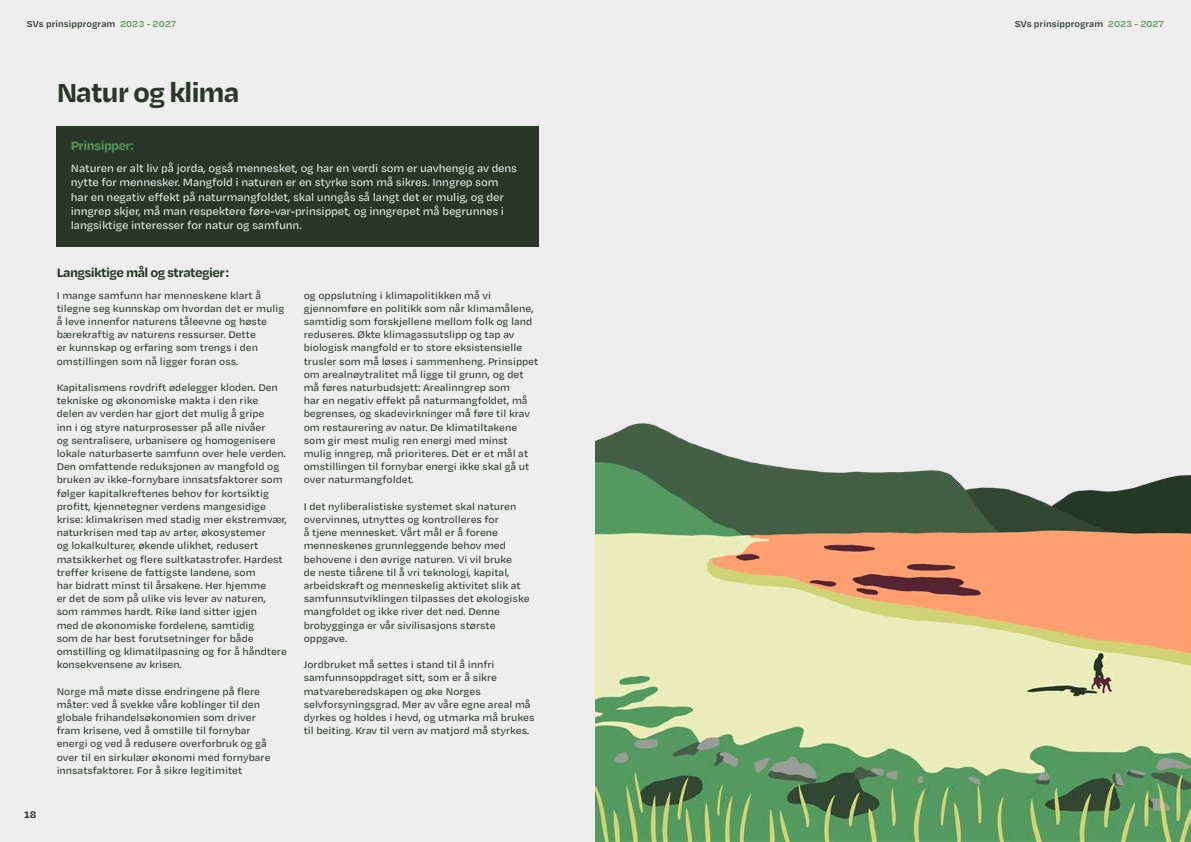
<style>
.page{position:relative;width:1191px;height:842px;background:#eee}
.page>*{position:absolute;margin:0;border:0;box-sizing:border-box;transform-origin:0 0}
.t1{font:700 30px "Degular Text";letter-spacing:-.04em;color:#293628}
.t2{font:700 14px "Degular Text";letter-spacing:-.04em;color:#293628}
.t3{font:700 14px "Degular Text";letter-spacing:-.04em;color:#56935e}
.t4{font:500 12px/14.4px "Degular Text";letter-spacing:-.01em;color:#eee}
.t5{font:500 11px/13.2px "Degular Text";color:#293628}
.t6{font:700 11px "Degular Text";color:#293628}
.t7{font:600 10px "Degular Text";color:#293628}
.s1{color:#56935e}
</style>
<div class="page">
<div style="left:57px;top:126px;width:482px;height:121px;background:#293628"></div>
<img style="left:595px;top:423px;width:596px;height:419px">
<p class="t7" style="left:27px;top:17px;width:151px">SVs prinsipprogram <span class="s1">2023 - 2027</span></p>
<p class="t7" style="left:1014px;top:17px;width:151px">SVs prinsipprogram <span class="s1">2023 - 2027</span></p>
<h1 class="t1" style="left:57px;top:72px;width:184px">Natur og klima</h1>
<p class="t3" style="left:71px;top:136px;width:64px">Prinsipper:</p>
<p class="t4" style="left:71px;top:160px;width:448px">Naturen er alt liv på jorda, også mennesket, og har en verdi som er uavhengig av dens nytte for mennesker. Mangfold i naturen er en styrke som må sikres. Inngrep som har en negativ effekt på naturmangfoldet, skal unngås så langt det er mulig, og der inngrep skjer, må man respektere føre-var-prinsippet, og inngrepet må begrunnes i langsiktige interesser for natur og samfunn.</p>
<p class="t6" style="left:24px;top:807px;width:14px">18</p>
<p class="t2" style="left:57px;top:263px;width:174px">Langsiktige mål og strategier:</p>
<p class="t5" style="left:57px;top:288px;width:229px">I mange samfunn har menneskene klart å tilegne seg kunnskap om hvordan det er mulig å leve innenfor naturens tåleevne og høste bærekraftig av naturens ressurser. Dette<br>er kunnskap og erfaring som trengs i den omstillingen som nå ligger foran oss.</p>
<p class="t5" style="left:57px;top:380px;width:232px">Kapitalismens rovdrift ødelegger kloden. Den tekniske og økonomiske makta i den rike delen av verden har gjort det mulig å gripe<br>inn i og styre naturprosesser på alle nivåer<br>og sentralisere, urbanisere og homogenisere lokale naturbaserte samfunn over hele verden.<br>Den omfattende reduksjonen av mangfold og bruken av ikke-fornybare innsatsfaktorer som følger kapitalkreftenes behov for kortsiktig profitt, kjennetegner verdens mangesidige krise: klimakrisen med stadig mer ekstremvær, naturkrisen med tap av arter, økosystemer<br>og lokalkulturer, økende ulikhet, redusert matsikkerhet og flere sultkatastrofer. Hardest treffer krisene de fattigste landene, som<br>har bidratt minst til årsakene. Her hjemme<br>er det de som på ulike vis lever av naturen, som rammes hardt. Rike land sitter igjen<br>med de økonomiske fordelene, samtidig<br>som de har best forutsetninger for både omstilling og klimatilpasning og for å håndtere konsekvensene av krisen.</p>
<p class="t5" style="left:57px;top:684px;width:215px">Norge må møte disse endringene på flere måter: ved å svekke våre koblinger til den globale frihandelsøkonomien som driver fram krisene, ved å omstille til fornybar energi og ved å redusere overforbruk og gå over til en sirkulær økonomi med fornybare innsatsfaktorer. For å sikre legitimitet</p>
<p class="t5" style="left:304px;top:288px;width:236px">og oppslutning i klimapolitikken må vi gjennomføre en politikk som når klimamålene, samtidig som forskjellene mellom folk og land reduseres. Økte klimagassutslipp og tap av biologisk mangfold er to store eksistensielle trusler som må løses i sammenheng. Prinsippet om arealnøytralitet må ligge til grunn, og det må føres naturbudsjett: Arealinngrep som<br>har en negativ effekt på naturmangfoldet, må begrenses, og skadevirkninger må føre til krav om restaurering av natur. De klimatiltakene som gir mest mulig ren energi med minst mulig inngrep, må prioriteres. Det er et mål at omstillingen til fornybar energi ikke skal gå ut over naturmangfoldet.</p>
<p class="t5" style="left:304px;top:499px;width:227px">I det nyliberalistiske systemet skal naturen overvinnes, utnyttes og kontrolleres for<br>å tjene mennesket. Vårt mål er å forene menneskenes grunnleggende behov med behovene i den øvrige naturen. Vi vil bruke<br>de neste tiårene til å vri teknologi, kapital, arbeidskraft og menneskelig aktivitet slik at samfunnsutviklingen tilpasses det økologiske mangfoldet og ikke river det ned. Denne brobygginga er vår sivilisasjons største oppgave.</p>
<p class="t5" style="left:304px;top:658px;width:232px">Jordbruket må settes i stand til å innfri samfunnsoppdraget sitt, som er å sikre matvareberedskapen og øke Norges selvforsyningsgrad. Mer av våre egne areal må dyrkes og holdes i hevd, og utmarka må brukes til beiting. Krav til vern av matjord må styrkes.</p>
</div>
